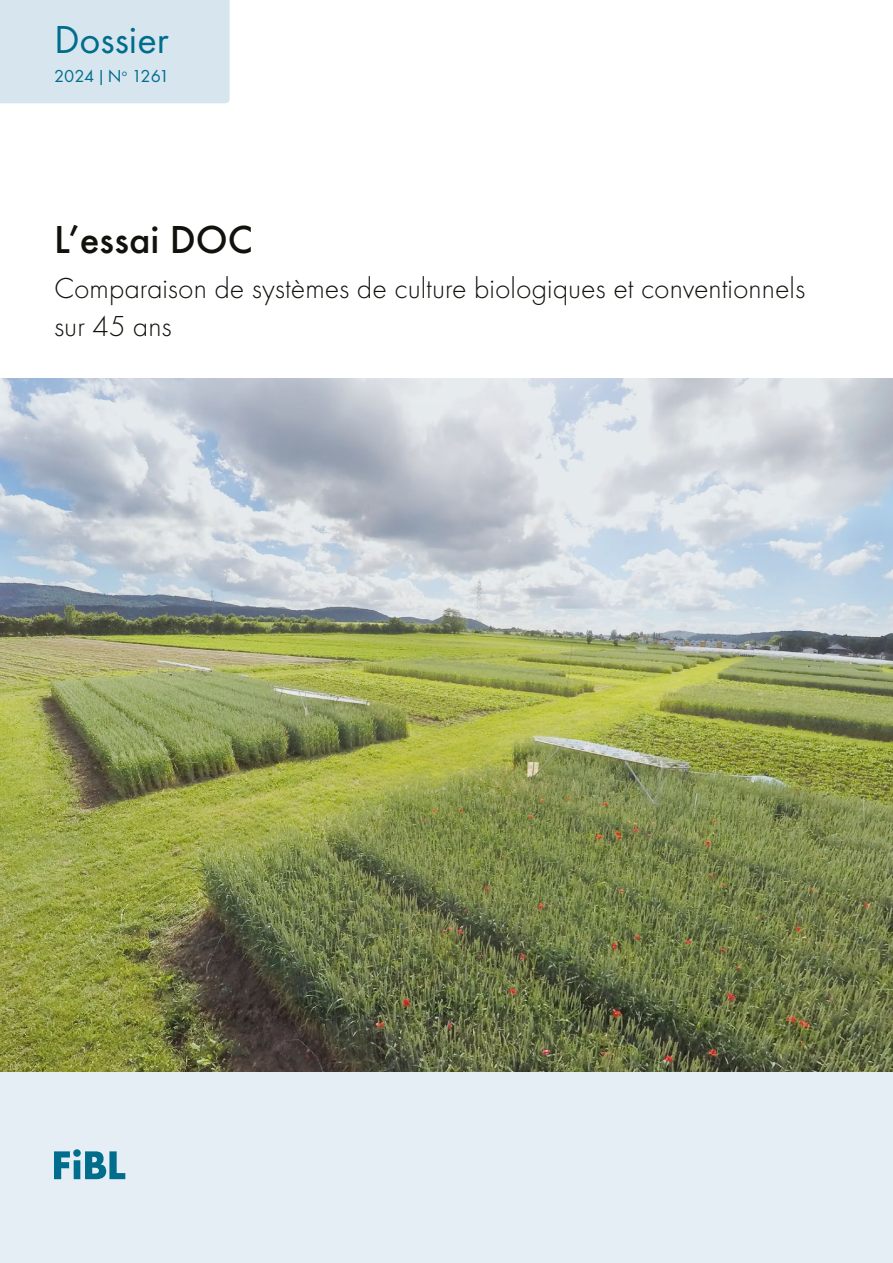
<style>
.page{position:relative;width:893px;height:1263px;background:#fff}
.page>*{position:absolute;margin:0;border:0;box-sizing:border-box;transform-origin:0 0}
.t1{font:500 40.5px "Function Pro";color:#12120d}
.t2{font:40.5px "Function Pro";color:#006d8d}
.t3{font:300 30px/37.5px "Function Pro";color:#12120d}
.t4{font:18px "Function Pro";color:#006d8d}
</style>
<div class="page">
<div style="left:0;top:0;width:230px;height:103px;background:#d7e6ee"></div>
<div style="left:0;top:1071px;width:893px;height:192px;background:#e4eef4"></div>
<svg style="left:54px;top:1149px;width:71px;height:30px"></svg>
<img style="left:0;top:378px;width:893px;height:693px">
<h1 class="t2" style="left:54px;top:16px;width:116px">Dossier</h1>
<p class="t4" style="left:54px;top:65px;width:117px">2024|N<sup>o</sup> 1261</p>
<h1 class="t1" style="left:54px;top:215px;width:200px">L’essai DOC</h1>
<p class="t3" style="left:54px;top:270px;width:753px">Comparaison de systèmes de culture biologiques et conventionnels sur 45 ans</p>
</div>
